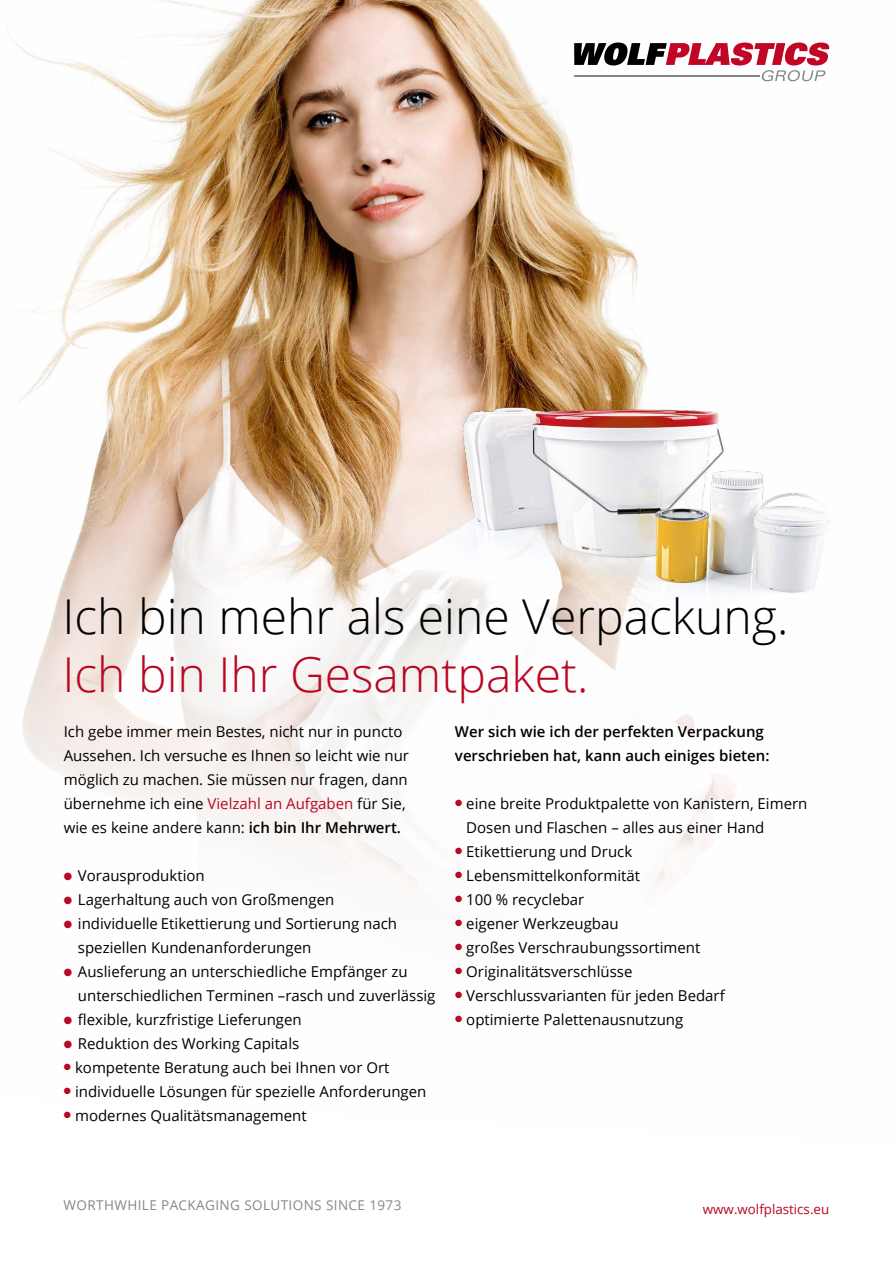
<style>
.page{position:relative;width:893px;height:1263px;background:#fff}
.page>*{position:absolute;margin:0;border:0;box-sizing:border-box;transform-origin:0 0}
.t1{font:300 48px "Open Sans";color:#000}
.t2{font:300 48px "Open Sans";color:#b80722}
.t3{font:15px/24px "Open Sans";color:#000}
.t4{font:600 15px/24px "Open Sans";color:#000}
.t5{font:13.5px "Open Sans";letter-spacing:.03em;color:#878786}
.t6{font:13.35px "Open Sans";color:#b80722}
.s1{color:#b80722}
.s2{font-weight:600}
</style>
<div class="page">
<img style="left:13px;top:0;width:817px;height:893px">
<img style="left:417px;top:323px;width:413px;height:332px">
<svg style="left:574px;top:43px;width:255px;height:38px"></svg>
<h1 class="t1" style="left:62px;top:584px;width:728px">Ich bin mehr als eine Verpackung.</h1>
<h1 class="t2" style="left:62px;top:641px;width:528px">Ich bin Ihr Gesamtpaket.</h1>
<p class="t3" style="left:64px;top:719px;width:347px">Ich gebe immer mein Bestes, nicht nur in puncto Aussehen. Ich versuche es Ihnen so leicht wie nur möglich zu machen. Sie müssen nur fragen, dann übernehme ich eine <span class="s1">Vielzahl an Aufgaben</span> für Sie, wie es keine andere kann: <span class="s2">ich bin Ihr Mehrwert.</span></p>
<p class="t3" style="left:64px;top:863px;width:142px"><span class="s1">●</span> Vorausproduktion</p>
<p class="t3" style="left:64px;top:887px;width:272px"><span class="s1">●</span> Lagerhaltung auch von Großmengen</p>
<p class="t3" style="left:78px;top:911px;width:321px;text-indent:-14px"><span class="s1">●</span> individuelle Etikettierung und Sortierung nach speziellen Kundenanforderungen</p>
<p class="t3" style="left:78px;top:959px;width:359px;text-indent:-14px"><span class="s1">●</span> Auslieferung an unterschiedliche Empfänger zu unterschiedlichen Terminen –rasch und zuverlässig</p>
<p class="t3" style="left:64px;top:1007px;width:239px"><span class="s1">●</span> flexible, kurzfristige Lieferungen</p>
<p class="t3" style="left:64px;top:1031px;width:237px"><span class="s1">●</span> Reduktion des Working Capitals</p>
<p class="t3" style="left:64px;top:1055px;width:327px"><sup>●</sup> kompetente Beratung auch bei Ihnen vor Ort</p>
<p class="t3" style="left:64px;top:1079px;width:364px"><sup>●</sup> individuelle Lösungen für spezielle Anforderungen</p>
<p class="t3" style="left:64px;top:1103px;width:244px"><sup>●</sup> modernes Qualitätsmanagement</p>
<p class="t4" style="left:455px;top:719px;width:316px">Wer sich wie ich der perfekten Verpackung verschrieben hat, kann auch einiges bieten:</p>
<p class="t3" style="left:466px;top:791px;width:343px;text-indent:-11px"><sup>●</sup> eine breite Produktpalette von Kanistern, Eimern<br>Dosen und Flaschen – alles aus einer Hand</p>
<p class="t3" style="left:455px;top:839px;width:179px"><sup>●</sup> Etikettierung und Druck</p>
<p class="t3" style="left:455px;top:863px;width:187px"><sup>●</sup> Lebensmittelkonformität</p>
<p class="t3" style="left:455px;top:887px;width:131px"><sup>●</sup> 100 % recyclebar</p>
<p class="t3" style="left:455px;top:911px;width:165px"><sup>●</sup> eigener Werkzeugbau</p>
<p class="t3" style="left:455px;top:935px;width:247px"><sup>●</sup> großes Verschraubungssortiment</p>
<p class="t3" style="left:455px;top:959px;width:179px"><sup>●</sup> Originalitätsverschlüsse</p>
<p class="t3" style="left:455px;top:983px;width:271px"><sup>●</sup> Verschlussvarianten für jeden Bedarf</p>
<p class="t3" style="left:455px;top:1007px;width:230px"><sup>●</sup> optimierte Palettenausnutzung</p>
<p class="t5" style="left:64px;top:1195px;width:339px">WORTHWHILE PACKAGING SOLUTIONS SINCE 1973</p>
<p class="t6" style="left:703px;top:1200px;width:128px">www.wolfplastics.eu</p>
</div>
